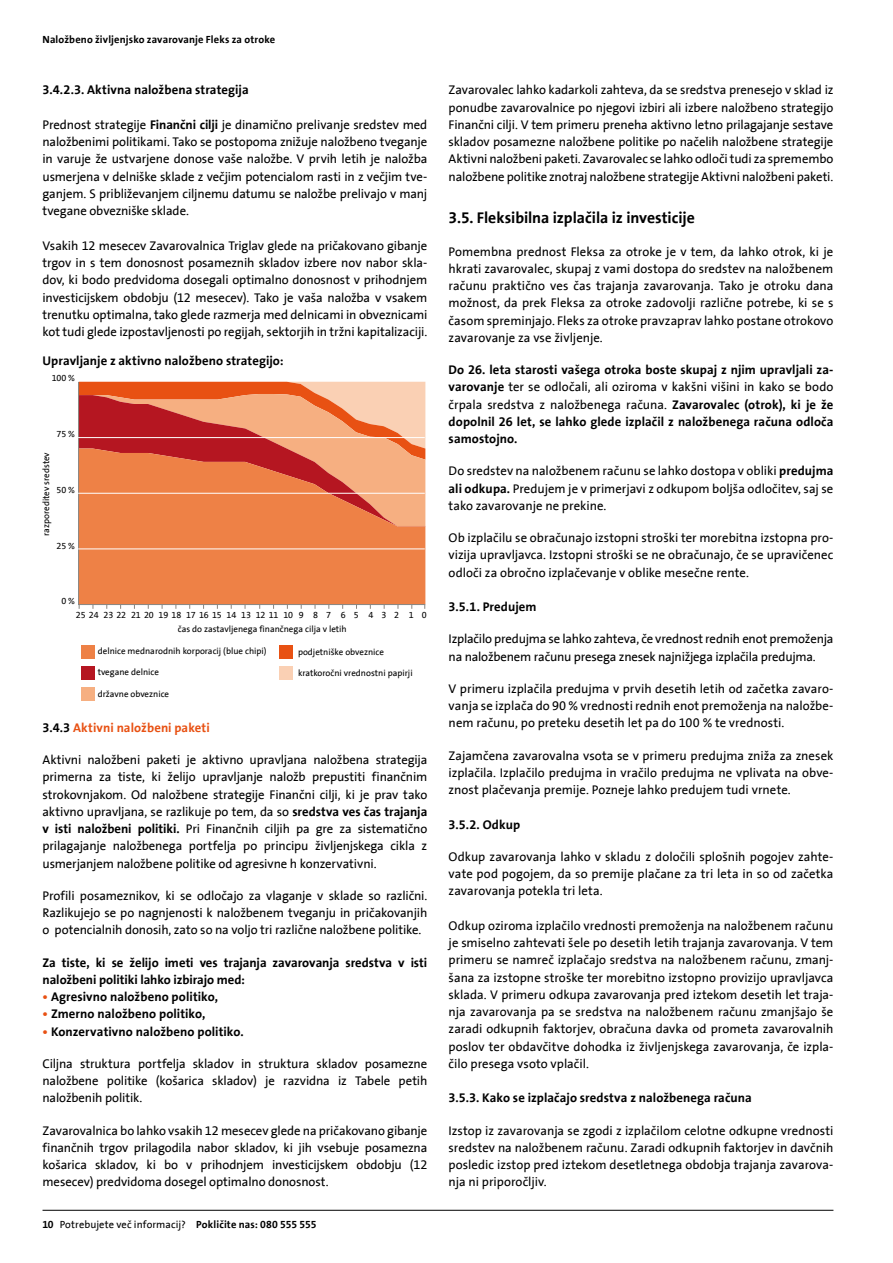
<style>
.page{position:relative;width:893px;height:1263px;background:#fff}
.page>*{position:absolute;margin:0;border:0;box-sizing:border-box;transform-origin:0 0}
.t1{font:700 15.75px "Triglav The Sans";letter-spacing:-.005em;color:#000}
.t2{font:12.75px/17.2px "Triglav The Sans";letter-spacing:-.005em;color:#000;text-align:justify}
.t3{font:700 12.75px/17.2px "Triglav The Sans";letter-spacing:.005em;color:#000}
.t4{font:700 12.75px "Triglav The Sans";letter-spacing:.005em;color:#e85113}
.t5{font:10.5px "Triglav The Sans";letter-spacing:.01em;color:#000}
.t6{font:700 10.5px "Triglav The Sans";letter-spacing:.01em;color:#000}
.t7{font:9px "Triglav The Sans";color:#000}
.s1{font-weight:700}
.s2{color:#000}
.s3{color:#e85113}
.s4{font-weight:400}
</style>
<div class="page">
<hr style="left:43px;top:1210px;width:790px;height:1px;background:#000">
<div style="left:81px;top:645px;width:14px;height:13px;background:#ee8146"></div>
<div style="left:81px;top:666px;width:14px;height:14px;background:#b51621"></div>
<div style="left:81px;top:687px;width:14px;height:14px;background:#f6af81"></div>
<div style="left:279px;top:645px;width:14px;height:13px;background:#e85113"></div>
<div style="left:279px;top:666px;width:14px;height:14px;background:#fad0b4"></div>
<svg style="left:79px;top:382px;width:346px;height:12px;background:#ee7c4a"></svg>
<svg style="left:79px;top:395px;width:346px;height:53px;background:#dd755d"></svg>
<svg style="left:79px;top:448px;width:346px;height:156px;background:#ea7f4a"></svg>
<hr style="left:78px;top:604px;width:347px;height:1px;background:#898580">
<hr style="left:78px;top:382px;width:1px;height:223px;background:#898580">
<hr style="left:78px;top:548px;width:347px;height:1px;background:#fff">
<hr style="left:78px;top:493px;width:347px;height:1px;background:#fff">
<hr style="left:78px;top:437px;width:347px;height:1px;background:#fff">
<p class="t6" style="left:43px;top:33px;width:234px">Naložbeno življenjsko zavarovanje Fleks za otroke</p>
<p class="t3" style="left:43px;top:82px;width:208px">3.4.2.3. Aktivna naložbena strategija</p>
<p class="t2" style="left:43px;top:116px;width:386px">Prednost strategije <span class="s1">Finančni cilji</span> je dinamično prelivanje sredstev med naložbenimi politikami. Tako se postopoma znižuje naložbeno tveganje in varuje že ustvarjene donose vaše naložbe. V prvih letih je naložba usmerjena v delniške sklade z večjim potencialom rasti in z večjim tve&shy;ganjem. S približevanjem ciljnemu datumu se naložbe prelivajo v manj tvegane obvezniške sklade.</p>
<p class="t2" style="left:43px;top:237px;width:386px">Vsakih 12 mesecev Zavarovalnica Triglav glede na pričakovano gibanje trgov in s tem donosnost posameznih skladov izbere nov nabor skla&shy;dov, ki bodo predvidoma dosegali optimalno donosnost v prihodnjem investicijskem obdobju (12 mesecev). Tako je vaša naložba v vsakem trenutku optimalna, tako glede razmerja med delnicami in obveznicami kot tudi glede izpostavljenosti po regijah, sektorjih in tržni kapitalizaciji.</p>
<p class="t3" style="left:43px;top:352px;width:243px">Upravljanje z aktivno naložbeno strategijo:</p>
<p class="t7" style="left:52px;top:373px;width:25px">100 %</p>
<p class="t7" style="left:57px;top:429px;width:20px">75 %</p>
<p class="t7" style="left:41px;top:536px;width:85px;rotate:-90deg">razporeditev sredstev</p>
<p class="t7" style="left:57px;top:485px;width:20px">50 %</p>
<p class="t7" style="left:57px;top:541px;width:20px">25 %</p>
<p class="t7" style="left:61px;top:596px;width:15px">0 %</p>
<p class="t7" style="left:76px;top:610px;width:352px">2524 2322 2120 1918 171615 14 13 1211 10 9 8 7 6 5 4 3 2 1 0</p>
<p class="t7" style="left:178px;top:624px;width:171px">čas do zastavljenega finančnega cilja v letih</p>
<p class="t7" style="left:98px;top:646px;width:170px">delnice mednarodnih korporacij (blue chipi)</p>
<p class="t7" style="left:98px;top:667px;width:63px">tvegane delnice</p>
<p class="t7" style="left:98px;top:689px;width:73px">državne obveznice</p>
<p class="t7" style="left:298px;top:647px;width:88px">podjetniške obveznice</p>
<p class="t7" style="left:298px;top:668px;width:116px">kratkoročni vrednostni papirji</p>
<p class="t4" style="left:43px;top:720px;width:169px"><span class="s2">3.4.3</span> Aktivni naložbeni paketi</p>
<p class="t2" style="left:43px;top:751px;width:386px">Aktivni naložbeni paketi je aktivno upravljana naložbena strategija primerna za tiste, ki želijo upravljanje naložb prepustiti finančnim strokovnjakom. Od naložbene strategije Finančni cilji, ki je prav tako aktivno upravljana, se razlikuje po tem, da so <span class="s1">sredstva ves čas trajanja v isti naložbeni politiki.</span> Pri Finančnih ciljih pa gre za sistematično prilagajanje naložbenega portfelja po principu življenjskega cikla z usmerjanjem naložbene politike od agresivne h konzervativni.</p>
<p class="t2" style="left:43px;top:887px;width:386px">Profili posameznikov, ki se odločajo za vlaganje v sklade so različni.<br>Razlikujejo se po nagnjenosti k naložbenem tveganju in pričakovanjih o potencialnih donosih, zato so na voljo tri različne naložbene politike.</p>
<p class="t3" style="left:43px;top:954px;width:386px">Za tiste, ki se želijo imeti ves trajanja zavarovanja sredstva v isti naložbeni politiki lahko izbirajo med:</p>
<p class="t3" style="left:43px;top:988px;width:177px"><span class="s3">•</span> Agresivno naložbeno politiko,</p>
<p class="t3" style="left:43px;top:1006px;width:164px"><span class="s3">•</span> Zmerno naložbeno politiko,</p>
<p class="t3" style="left:43px;top:1023px;width:203px"><span class="s3">•</span> Konzervativno naložbeno politiko.</p>
<p class="t2" style="left:43px;top:1055px;width:386px">Ciljna struktura portfelja skladov in struktura skladov posamezne naložbene politike (košarica skladov) je razvidna iz Tabele petih naložbenih politik.</p>
<p class="t2" style="left:43px;top:1122px;width:386px">Zavarovalnica bo lahko vsakih 12 mesecev glede na pričakovano gibanje finančnih trgov prilagodila nabor skladov, ki jih vsebuje posamezna košarica skladov, ki bo v prihodnjem investicijskem obdobju (12 mesecev) predvidoma dosegel optimalno donosnost.</p>
<p class="t5" style="left:43px;top:1219px;width:275px"><span class="s1">10</span> Potrebujete več informacij? <span class="s1">Pokličite nas: 080 555 555</span></p>
<p class="t2" style="left:449px;top:82px;width:386px">Zavarovalec lahko kadarkoli zahteva, da se sredstva prenesejo v sklad iz ponudbe zavarovalnice po njegovi izbiri ali izbere naložbeno strategijo Finančni cilji. V tem primeru preneha aktivno letno prilagajanje sestave skladov posamezne naložbene politike po načelih naložbene strategije Aktivni naložbeni paketi. Zavarovalec se lahko odloči tudi za spremembo naložbene politike znotraj naložbene strategije Aktivni naložbeni paketi.</p>
<p class="t1" style="left:449px;top:209px;width:248px">3.5. Fleksibilna izplačila iz investicije</p>
<p class="t2" style="left:449px;top:243px;width:386px">Pomembna prednost Fleksa za otroke je v tem, da lahko otrok, ki je hkrati zavarovalec, skupaj z vami dostopa do sredstev na naložbenem računu praktično ves čas trajanja zavarovanja. Tako je otroku dana možnost, da prek Fleksa za otroke zadovolji različne potrebe, ki se s časom spreminjajo. Fleks za otroke pravzaprav lahko postane otrokovo zavarovanje za vse življenje.</p>
<p class="t3" style="left:449px;top:361px;width:386px;text-align:justify">Do 26. leta starosti vašega otroka boste skupaj z njim upravljali za&shy;varovanje <span class="s4">ter se odločali, ali oziroma v kakšni višini in kako se bodo črpala sredstva z naložbenega računa.</span> Zavarovalec (otrok), ki je že dopolnil 26 let, se lahko glede izplačil z naložbenega računa odloča samostojno.</p>
<p class="t2" style="left:449px;top:463px;width:386px">Do sredstev na naložbenem računu se lahko dostopa v obliki <span class="s1">predujma ali odkupa.</span> Predujem je v primerjavi z odkupom boljša odločitev, saj se tako zavarovanje ne prekine.</p>
<p class="t2" style="left:449px;top:529px;width:386px">Ob izplačilu se obračunajo izstopni stroški ter morebitna izstopna pro&shy;vizija upravljavca. Izstopni stroški se ne obračunajo, če se upravičenec odloči za obročno izplačevanje v oblike mesečne rente.</p>
<p class="t3" style="left:449px;top:598px;width:89px">3.5.1. Predujem</p>
<p class="t2" style="left:449px;top:631px;width:386px">Izplačilo predujma se lahko zahteva, če vrednost rednih enot premoženja na naložbenem računu presega znesek najnižjega izplačila predujma.</p>
<p class="t2" style="left:449px;top:680px;width:386px">V primeru izplačila predujma v prvih desetih letih od začetka zavaro&shy;vanja se izplača do 90 % vrednosti rednih enot premoženja na naložbe&shy;nem računu, po preteku desetih let pa do 100 % te vrednosti.</p>
<p class="t2" style="left:449px;top:747px;width:386px">Zajamčena zavarovalna vsota se v primeru predujma zniža za znesek izplačila. Izplačilo predujma in vračilo predujma ne vplivata na obve&shy;znost plačevanja premije. Pozneje lahko predujem tudi vrnete.</p>
<p class="t3" style="left:449px;top:816px;width:73px">3.5.2. Odkup</p>
<p class="t2" style="left:449px;top:848px;width:386px">Odkup zavarovanja lahko v skladu z določili splošnih pogojev zahte&shy;vate pod pogojem, da so premije plačane za tri leta in so od začetka zavarovanja potekla tri leta.</p>
<p class="t2" style="left:449px;top:917px;width:386px">Odkup oziroma izplačilo vrednosti premoženja na naložbenem računu je smiselno zahtevati šele po desetih letih trajanja zavarovanja. V tem primeru se namreč izplačajo sredstva na naložbenem računu, zmanj&shy;šana za izstopne stroške ter morebitno izstopno provizijo upravljavca sklada. V primeru odkupa zavarovanja pred iztekom desetih let traja&shy;nja zavarovanja pa se sredstva na naložbenem računu zmanjšajo še zaradi odkupnih faktorjev, obračuna davka od prometa zavarovalnih poslov ter obdavčitve dohodka iz življenjskega zavarovanja, če izpla&shy;čilo presega vsoto vplačil.</p>
<p class="t3" style="left:449px;top:1090px;width:305px">3.5.3. Kako se izplačajo sredstva z naložbenega računa</p>
<p class="t2" style="left:449px;top:1122px;width:386px">Izstop iz zavarovanja se zgodi z izplačilom celotne odkupne vrednosti sredstev na naložbenem računu. Zaradi odkupnih faktorjev in davčnih posledic izstop pred iztekom desetletnega obdobja trajanja zavarova&shy;nja ni priporočljiv.</p>
</div>
